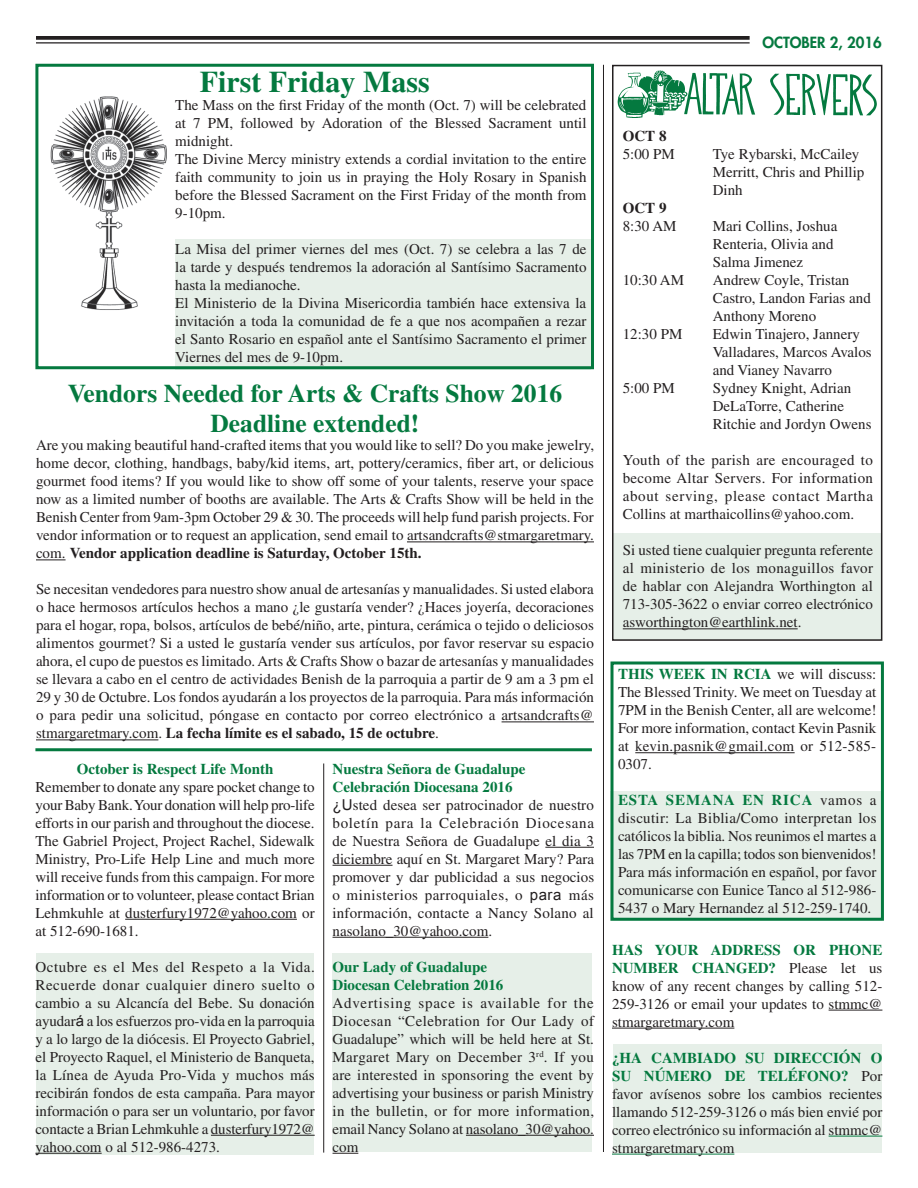
<style>
.page{position:relative;width:918px;height:1188px;background:#fff}
.page>*{position:absolute;margin:0;border:0;box-sizing:border-box;transform-origin:0 0}
.t1{font:700 30px "Times LT Std";color:#04793f}
.t2{font:700 25.5px/30.6px "Times LT Std";color:#04793f;text-align:center}
.t3{font:15px/18px "Times LT Std";color:#231f20;text-align:justify}
.t4{font:700 15px/18px "Times LT Std";color:#04793f}
.t5{font:800 15px "Futura Std";color:#04793f}
.t6{font:700 15px "Times LT Std";color:#231f20}
.s1{font-weight:700}
.s2{font-family:"Arial"}
.s3{font-weight:700;color:#04793f}
</style>
<div class="page">
<div style="left:610px;top:791px;width:272px;height:130px;background:#e6efe8"></div>
<div style="left:333px;top:953px;width:259px;height:199px;background:#e6efe8"></div>
<div style="left:36px;top:953px;width:277px;height:202px;background:#e6efe8"></div>
<div style="left:613px;top:533px;width:268px;height:106px;background:#e6efe8"></div>
<div style="left:175px;top:239px;width:416px;height:130px;background:#e6efe8"></div>
<div style="left:612px;top:65px;width:270px;height:576px;border:2px solid #231f20"></div>
<hr style="left:623px;top:628px;width:175px;height:1px;background:#231f20">
<img style="left:617px;top:70px;width:260px;height:48px">
<hr style="left:603px;top:65px;width:1px;height:1087px;background:#231f20">
<div style="left:35px;top:64px;width:559px;height:305px;border:3px solid #04793f"></div>
<div style="left:614px;top:1044px;width:268px;height:109px;background:#e6efe8"></div>
<hr style="left:829px;top:1010px;width:53px;height:1px;background:#231f20">
<hr style="left:612px;top:1028px;width:122px;height:1px;background:#231f20">
<hr style="left:829px;top:1136px;width:53px;height:1px;background:#04793f">
<hr style="left:612px;top:1154px;width:122px;height:1px;background:#04793f">
<svg style="left:36px;top:36px;width:714px;height:4px;background:#302c2d"></svg>
<hr style="left:36px;top:42px;width:714px;height:2px;background:#231f20">
<img style="left:50px;top:96px;width:117px;height:214px">
<hr style="left:407px;top:542px;width:187px;height:1px;background:#231f20">
<hr style="left:36px;top:560px;width:30px;height:1px;background:#231f20">
<hr style="left:502px;top:722px;width:92px;height:1px;background:#231f20">
<hr style="left:36px;top:740px;width:122px;height:1px;background:#231f20">
<hr style="left:125px;top:919px;width:172px;height:1px;background:#231f20">
<hr style="left:211px;top:1135px;width:104px;height:1px;background:#231f20">
<hr style="left:35px;top:1153px;width:67px;height:1px;background:#231f20">
<hr style="left:545px;top:847px;width:49px;height:1px;background:#231f20">
<hr style="left:333px;top:865px;width:60px;height:1px;background:#231f20">
<hr style="left:333px;top:937px;width:155px;height:1px;background:#231f20">
<hr style="left:466px;top:1135px;width:128px;height:1px;background:#231f20">
<svg style="left:333px;top:1153px;width:25px;height:1px"></svg>
<hr style="left:35px;top:748px;width:557px;height:3px;background:#04793f">
<hr style="left:323px;top:763px;width:1px;height:390px;background:#231f20">
<hr style="left:635px;top:752px;width:160px;height:1px;background:#231f20">
<div style="left:610px;top:662px;width:274px;height:259px;border:3px solid #04793f"></div>
<h1 class="t1" style="left:200px;top:64px;width:231px">First Friday Mass</h1>
<p class="t3" style="left:175px;top:96px;width:413px;text-align:left">The Mass on the first Friday of the month (Oct. 7) will be celebrated at 7 PM, followed by Adoration of the Blessed Sacrament until midnight.<br>The Divine Mercy ministry extends a cordial invitation to the entire faith community to join us in praying the Holy Rosary in Spanish before the Blessed Sacrament on the First Friday of the month from 9-10pm.</p>
<p class="t3" style="left:175px;top:240px;width:413px;text-align:left">La Misa del primer viernes del mes (Oct. 7) se celebra a las 7 de la tarde y después tendremos la adoración al Santísimo Sacramento hasta la medianoche.<br>El Ministerio de la Divina Misericordia también hace extensiva la invitación a toda la comunidad de fe a que nos acompañen a rezar el Santo Rosario en español ante el Santísimo Sacramento el primer Viernes del mes de 9-10pm.</p>
<h2 class="t2" style="left:68px;top:377px;width:496px">Vendors Needed for Arts &amp; Crafts Show 2016<br>Deadline extended!</h2>
<p class="t3" style="left:36px;top:436px;width:560px">Are you making beautiful hand-crafted items that you would like to sell? Do you make jewelry, home decor, clothing, handbags, baby/kid items, art, pottery/ceramics, fiber art, or delicious gourmet food items? If you would like to show off some of your talents, reserve your space now as a limited number of booths are available. The Arts &amp; Crafts Show will be held in the Benish Center from 9am-3pm October 29 &amp; 30. The proceeds will help fund parish projects. For vendor information or to request an application, send email to artsandcrafts@stmargaretmary. com. <span class="s1">Vendor application deadline is Saturday, October 15th.</span></p>
<p class="t3" style="left:36px;top:580px;width:560px">Se necesitan vendedores para nuestro show anual de artesanías y manualidades. Si usted elabora o hace hermosos artículos hechos a mano ¿le gustaría vender? ¿Haces joyería, decoraciones para el hogar, ropa, bolsos, artículos de bebé/niño, arte, pintura, cerámica o tejido o deliciosos alimentos gourmet? Si a usted le gustaría vender sus artículos, por favor reservar su espacio ahora, el cupo de puestos es limitado. Arts &amp; Crafts Show o bazar de artesanías y manualidades se llevara a cabo en el centro de actividades Benish de la parroquia a partir de 9 am a 3 pm el 29 y 30 de Octubre. Los fondos ayudarán a los proyectos de la parroquia. Para más información o para pedir una solicitud, póngase en contacto por correo electrónico a artsandcrafts@ stmargaretmary.com. <span class="s1">La fecha límite es el sabado, 15 de octubre</span>.</p>
<p class="t4" style="left:77px;top:759px;width:198px">October is Respect Life Month</p>
<p class="t3" style="left:35px;top:778px;width:281px">Remember to donate any spare pocket change to your Baby Bank. Your donation will help pro-life efforts in our parish and throughout the diocese.<br>The Gabriel Project, Project Rachel, Sidewalk Ministry, Pro-Life Help Line and much more will receive funds from this campaign. For more information or to volunteer, please contact Brian Lehmkuhle at dusterfury1972@yahoo.com or at 512-690-1681.</p>
<p class="t3" style="left:35px;top:958px;width:281px">Octubre es el Mes del Respeto a la Vida.<br>Recuerde donar cualquier dinero suelto o cambio a su Alcancía del Bebe. Su donación ayudar<span class="s2">á</span> a los esfuerzos pro-vida en la parroquia y a lo largo de la diócesis. El Proyecto Gabriel, el Proyecto Raquel, el Ministerio de Banqueta, la Línea de Ayuda Pro-Vida y muchos más recibirán fondos de esta campaña. Para mayor información o para ser un voluntario, por favor contacte a Brian Lehmkuhle a dusterfury1972@ yahoo.com o al 512-986-4273.</p>
<p class="t3" style="left:333px;top:760px;width:263px;text-align:left"><span class="s3">Nuestra Señora de Guadalupe Celebración Diocesana 2016<br></span><span class="s2">¿U</span>sted desea ser patrocinador de nuestro boletín para la Celebración Diocesana de Nuestra Señora de Guadalupe el dia 3 diciembre aquí en St. Margaret Mary? Para promover y dar publicidad a sus negocios o ministerios parroquiales, o <span class="s2">para</span> más información, contacte a Nancy Solano al nasolano_30@yahoo.com.</p>
<p class="t4" style="left:333px;top:957px;width:172px">Our Lady of Guadalupe<br>Diocesan Celebration 2016</p>
<p class="t3" style="left:333px;top:994px;width:263px">Advertising space is available for the Diocesan “Celebration for Our Lady of Guadalupe” which will be held here at St.<br>Margaret Mary on December 3<sup>rd</sup>. If you are interested in sponsoring the event by advertising your business or parish Ministry in the bulletin, or for more information, email Nancy Solano at nasolano_30@yahoo. com</p>
<p class="t5" style="left:762px;top:33px;width:121px">OCTOBER 2, 2016</p>
<p class="t6" style="left:623px;top:127px;width:45px">OCT 8</p>
<p class="t3" style="left:623px;top:145px;width:54px">5:00 PM</p>
<p class="t3" style="left:713px;top:145px;width:153px;text-align:left">Tye Rybarski, McCailey<br>Merritt, Chris and Phillip<br>Dinh</p>
<p class="t6" style="left:623px;top:199px;width:45px">OCT 9</p>
<p class="t3" style="left:623px;top:217px;width:55px">8:30 AM</p>
<p class="t3" style="left:713px;top:217px;width:126px;text-align:left">Mari Collins, Joshua<br>Renteria, Olivia and<br>Salma Jimenez</p>
<p class="t3" style="left:623px;top:271px;width:63px">10:30 AM</p>
<p class="t3" style="left:713px;top:271px;width:160px;text-align:left">Andrew Coyle, Tristan<br>Castro, Landon Farias and<br>Anthony Moreno</p>
<p class="t3" style="left:623px;top:325px;width:61px">12:30 PM</p>
<p class="t3" style="left:713px;top:325px;width:160px;text-align:left">Edwin Tinajero, Jannery<br>Valladares, Marcos Avalos and Vianey Navarro</p>
<p class="t3" style="left:623px;top:379px;width:54px">5:00 PM</p>
<p class="t3" style="left:713px;top:379px;width:160px;text-align:left">Sydney Knight, Adrian<br>DeLaTorre, Catherine<br>Ritchie and Jordyn Owens</p>
<p class="t3" style="left:623px;top:451px;width:252px">Youth of the parish are encouraged to become Altar Servers. For information about serving, please contact Martha Collins at marthaicollins@yahoo.com.</p>
<p class="t3" style="left:623px;top:541px;width:252px">Si usted tiene cualquier pregunta referente al ministerio de los monaguillos favor de hablar con Alejandra Worthington al 713-305-3622 o enviar correo electrónico asworthington@earthlink.net.</p>
<p class="t3" style="left:618px;top:665px;width:260px"><span class="s3">THIS WEEK IN RCIA</span> we will discuss:<br>The Blessed Trinity. We meet on Tuesday at 7PM in the Benish Center, all are welcome!<br>For more information, contact Kevin Pasnik at kevin.pasnik@gmail.com or 512-585- 0307.</p>
<p class="t3" style="left:618px;top:791px;width:260px"><span class="s3">ESTA SEMANA EN RICA</span> vamos a discutir: La Biblia/Como interpretan los católicos la biblia. Nos reunimos el martes a las 7PM en la capilla; todos son bienvenidos!<br>Para más información en español, por favor comunicarse con Eunice Tanco al 512-986- 5437 o Mary Hernandez al 512-259-1740.</p>
<p class="t3" style="left:612px;top:940px;width:272px"><span class="s3">HAS YOUR ADDRESS OR PHONE NUMBER CHANGED?</span> Please let us know of any recent changes by calling 512- 259-3126 or email your updates to stmmc@ stmargaretmary.com</p>
<p class="t3" style="left:612px;top:1048px;width:272px"><span class="s3">¿HA CAMBIADO SU DIRECCIÓN O SU NÚMERO DE TELÉFONO?</span> Por favor avísenos sobre los cambios recientes llamando 512-259-3126 o más bien envié por correo electrónico su información al stmmc@ stmargaretmary.com</p>
</div>
